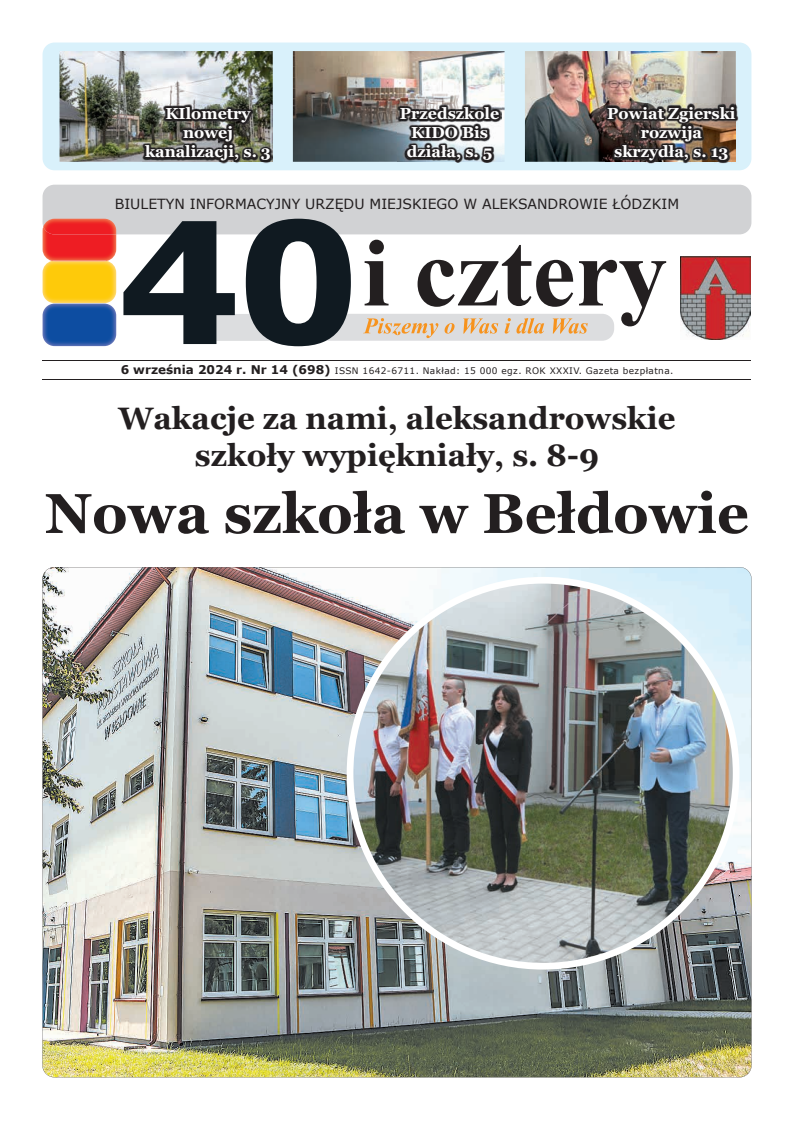
<style>
.page{position:relative;width:794px;height:1134px;background:#fff}
.page>*{position:absolute;margin:0;border:0;box-sizing:border-box;transform-origin:0 0}
.t1{font:700 56px "Georgia";color:#231f20}
.t2{font:700 31px/37.2px "Georgia";color:#231f20;text-align:center}
.t3{font:700 16px/19.2px "Georgia";color:#fff;text-align:center}
.t4{font:14px "Verdana";color:#231f20}
.t5{font:9px "Verdana";letter-spacing:.04em;color:#231f20}
.s1{font-weight:700;font-size:12px}
</style>
<div class="page">
<div style="left:313px;top:314px;width:301px;height:27px;background:#dcdddf;border-radius:12px"></div>
<div style="left:43px;top:185px;width:708px;height:49px;background:#d1d2d4;border-radius:12px"></div>
<svg style="left:363px;top:240px;width:303px;height:98px"></svg>
<img style="left:43px;top:234px;width:73px;height:112px">
<img style="left:43px;top:219px;width:73px;height:15px">
<img style="left:52px;top:261px;width:55px;height:1px">
<svg style="left:123px;top:219px;width:228px;height:127px"></svg>
<hr style="left:43px;top:380px;width:708px;height:1px;background:#231f20">
<hr style="left:43px;top:361px;width:708px;height:1px;background:#231f20">
<img style="left:681px;top:257px;width:69px;height:83px">
<div style="left:43px;top:43px;width:708px;height:127px;background:#d9f1fb;border-radius:12px"></div>
<img style="left:42px;top:567px;width:709px;height:510px">
<img style="left:60px;top:51px;width:213px;height:111px">
<img style="left:293px;top:51px;width:211px;height:111px">
<img style="left:525px;top:51px;width:211px;height:111px">
<img style="left:143px;top:104px;width:130px;height:59px">
<img style="left:398px;top:104px;width:103px;height:59px">
<img style="left:645px;top:104px;width:93px;height:59px">
<img style="left:605px;top:104px;width:131px;height:58px">
<img style="left:347px;top:577px;width:392px;height:392px">
<p class="t3" style="left:145px;top:104px;width:127px">KIlometry nowej kanalizacji, s. 3</p>
<p class="t3" style="left:400px;top:104px;width:101px">Przedszkole<br>KIDO Bis działa, s. 5</p>
<p class="t3" style="left:607px;top:104px;width:130px">Powiat Zgierski rozwija skrzydła, s. 13</p>
<p class="t4" style="left:115px;top:194px;width:566px">BIULETYN INFORMACYJNY URZĘDU MIEJSKIEGO W ALEKSANDROWIE ŁÓDZKIM</p>
<p class="t5" style="left:121px;top:365px;width:554px"><span class="s1">6 września 2024 r. Nr 14 (698)</span> ISSN 1642-6711. Nakład: 15 000 egz. ROK XXXIV. Gazeta bezpłatna.</p>
<h2 class="t2" style="left:118px;top:399px;width:558px">Wakacje za nami, aleksandrowskie szkoły wypiękniały, s. 8-9</h2>
<h1 class="t1" style="left:45px;top:478px;width:705px">Nowa szkoła w Bełdowie</h1>
</div>
